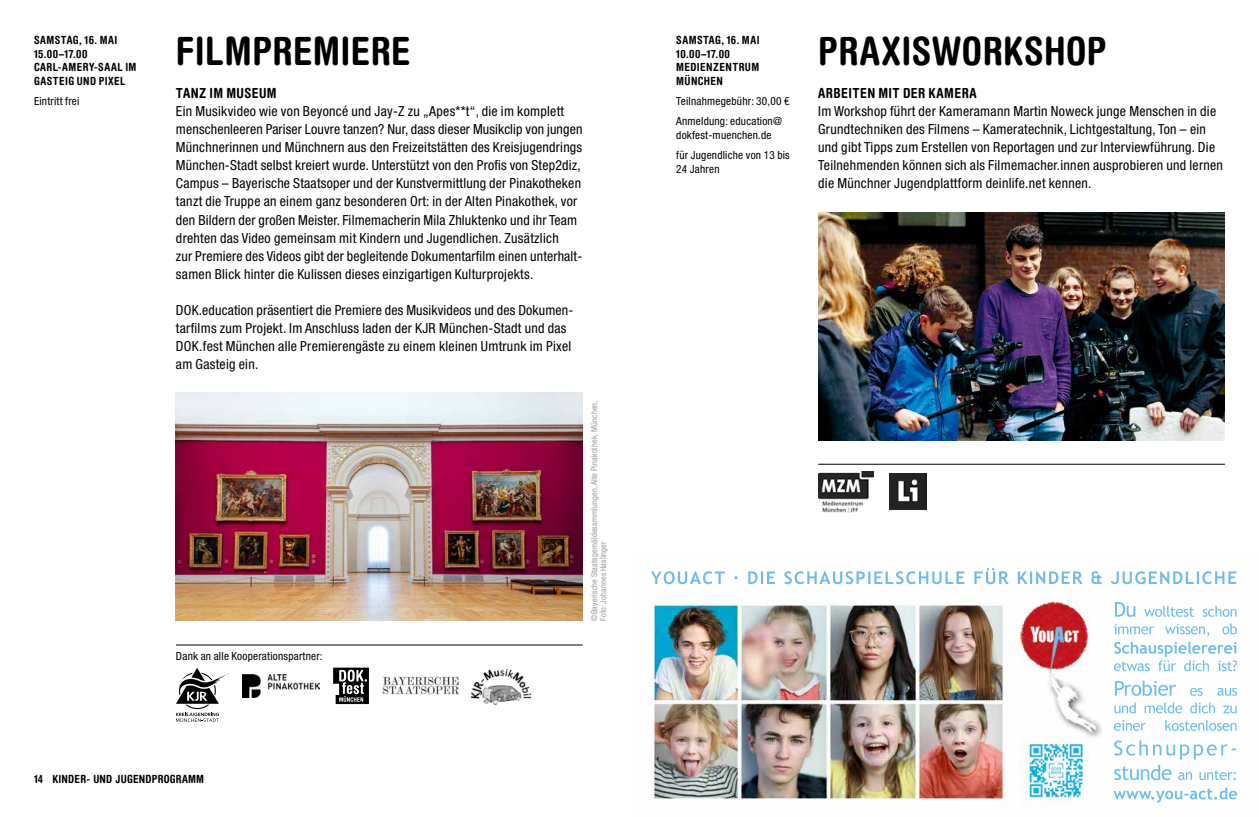
<style>
.page{position:relative;width:1259px;height:817px;background:#fff}
.page>*{position:absolute;margin:0;border:0;box-sizing:border-box;transform-origin:0 0}
.t1{font:700 condensed 39px "Helvetica Rounded LT";letter-spacing:.01em;color:#000}
.t2{font:condensed 13.8px/18px "Helvetica Neue LT Std";letter-spacing:.02em;color:#000}
.t3{font:700 condensed 13.8px "Helvetica Rounded LT Std";letter-spacing:.025em;color:#000}
.t4{font:condensed 11.25px/20.2px "Helvetica Neue LT Std";letter-spacing:.02em;color:#000}
.t5{font:700 condensed 11.25px/13.5px "Helvetica Rounded LT Std";letter-spacing:.035em;color:#000}
.t6{font:condensed 8.25px/9px "Helvetica Neue LT Std";letter-spacing:.02em;color:#9c9c9d}
.s1{font-family:"Helvetica Rounded"}
</style>
<div class="page">
<img style="left:818px;top:212px;width:407px;height:228px">
<hr style="left:818px;top:464px;width:407px;height:1px;background:#000">
<img style="left:889px;top:473px;width:37px;height:36px">
<img style="left:818px;top:471px;width:55px;height:41px">
<img style="left:650px;top:568px;width:588px;height:238px">
<img style="left:176px;top:392px;width:407px;height:228px">
<hr style="left:176px;top:644px;width:407px;height:1px;background:#000">
<svg style="left:333px;top:667px;width:36px;height:37px"></svg>
<svg style="left:176px;top:668px;width:53px;height:53px"></svg>
<img style="left:242px;top:674px;width:78px;height:23px">
<img style="left:382px;top:676px;width:76px;height:19px">
<img style="left:471px;top:669px;width:60px;height:36px">
<p class="t5" style="left:34px;top:33px;width:104px">SAMSTAG, 16. MAI<br>15.00–17.00<br>CARL-AMERY-SAAL IM<br>GASTEIG UND PIXEL</p>
<p class="t4" style="left:34px;top:91px;width:47px">Eintritt frei</p>
<h1 class="t1" style="left:176px;top:27px;width:236px">FILMPREMIERE</h1>
<p class="t3" style="left:176px;top:85px;width:102px">TANZ IM MUSEUM</p>
<p class="t2" style="left:176px;top:102px;width:408px">Ein Musikvideo wie von Beyoncé und Jay-Z zu „Apes**t“, die im komplett menschenleeren Pariser Louvre tanzen? Nur, dass dieser Musikclip von jungen Münchnerinnen und Münchnern aus den Freizeitstätten des Kreisjugendrings München-Stadt selbst kreiert wurde. Unterstützt von den Profis von Step2diz, Campus – Bayerische Staatsoper und der Kunstvermittlung der Pinakotheken tanzt die Truppe an einem ganz besonderen Ort: in der Alten Pinakothek, vor den Bildern der großen Meister. Filmemacherin Mila Zhluktenko und ihr Team drehten das Video gemeinsam mit Kindern und Jugendlichen. Zusätzlich<br>zur Premiere des Videos gibt der begleitende Dokumentarfilm einen unterhalt&shy;samen Blick hinter die Kulissen dieses einzigartigen Kulturprojekts.</p>
<p class="t2" style="left:176px;top:300px;width:399px">DOK.education präsentiert die Premiere des Musikvideos und des Dokumen&shy;tarfilms zum Projekt. Im Anschluss laden der KJR München-Stadt und das DOK.fest München alle Premierengäste zu einem kleinen Umtrunk im Pixel am Gasteig ein.</p>
<p class="t6" style="left:589px;top:620px;width:222px;rotate:-90deg">©Bayerische Staatsgemäldesammlungen, Alte Pinakothek, München,<br>Foto: Johannes Haslinger</p>
<p class="t4" style="left:176px;top:645px;width:148px">Dank an alle Kooperationspartner:</p>
<p class="t5" style="left:34px;top:771px;width:172px"><span class="s1">14</span> KINDER- UND JUGENDPROGRAMM</p>
<p class="t5" style="left:676px;top:33px;width:85px">SAMSTAG, 16. MAI<br>10.00–17.00<br>MEDIENZENTRUM<br>MÜNCHEN</p>
<p class="t4" style="left:676px;top:91px;width:115px">Teilnahmegebühr: 30,00 €<br>Anmeldung: education@</p>
<p class="t4" style="left:676px;top:125px;width:115px">dokfest-muenchen.de<br>für Jugendliche von 13 bis</p>
<p class="t4" style="left:676px;top:158px;width:45px">24 Jahren</p>
<h1 class="t1" style="left:818px;top:27px;width:290px">PRAXISWORKSHOP</h1>
<p class="t3" style="left:818px;top:85px;width:160px">ARBEITEN MIT DER KAMERA</p>
<p class="t2" style="left:818px;top:102px;width:406px">Im Workshop führt der Kameramann Martin Noweck junge Menschen in die Grundtechniken des Filmens – Kameratechnik, Lichtgestaltung, Ton – ein und gibt Tipps zum Erstellen von Reportagen und zur Interviewführung. Die Teilnehmenden können sich als Filmemacher.innen ausprobieren und lernen die Münchner Jugendplattform deinlife.net kennen.</p>
</div>
